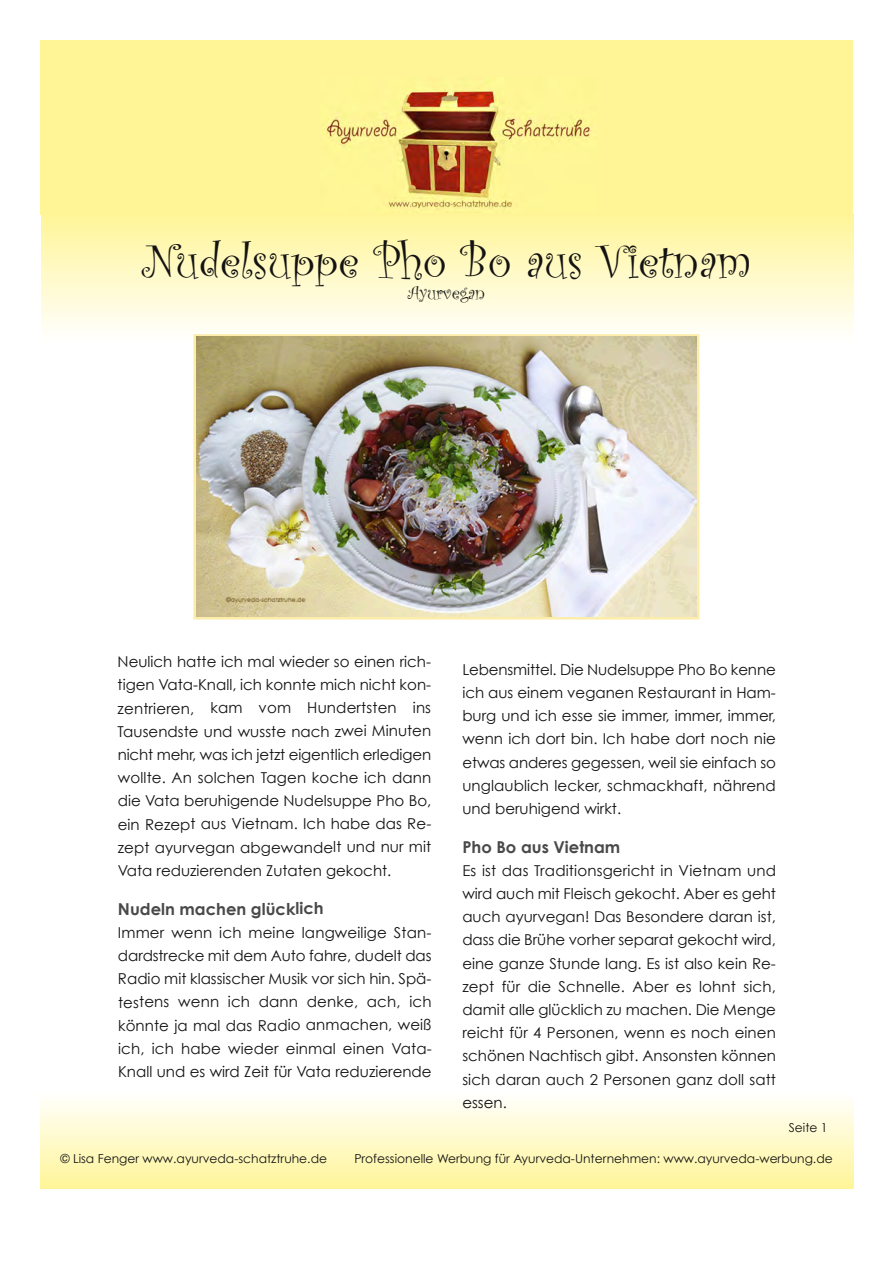
<style>
.page{position:relative;width:893px;height:1263px;background:#fff}
.page>*{position:absolute;margin:0;border:0;box-sizing:border-box;transform-origin:0 0}
.t1{font:49.2px "Curlz";color:#141313}
.t2{font:19.05px "Curlz";color:#141313}
.t3{font:700 16.35px "Century Gothic";color:#4a4949}
.t4{font:15px/23.2px "Century Gothic";color:#141313;text-align:justify}
.t5{font:12.3px "Century Gothic";color:#141313}
</style>
<div class="page">
<div style="left:40px;top:41px;width:812px;height:174px;background:#fff596"></div>
<div style="left:193px;top:334px;width:506px;height:286px;border:3px solid #fceeaa"></div>
<img style="left:196px;top:337px;width:500px;height:280px">
<img style="left:325px;top:88px;width:267px;height:121px">
<h1 class="t1" style="left:142px;top:227px;width:611px">Nudelsuppe Pho Bo aus Vietnam</h1>
<p class="t2" style="left:408px;top:279px;width:79px">Ayurvegan</p>
<p class="t4" style="left:118px;top:649px;width:315px">Neulich hatte ich mal wieder so einen rich&shy;tigen Vata-Knall, ich konnte mich nicht kon&shy;zentrieren, kam vom Hundertsten ins Tausendste und wusste nach zwei Minuten nicht mehr, was ich jetzt eigentlich erledigen wollte. An solchen Tagen koche ich dann die Vata beruhigende Nudelsuppe Pho Bo, ein Rezept aus Vietnam. Ich habe das Re&shy;zept ayurvegan abgewandelt und nur mit Vata reduzierenden Zutaten gekocht.</p>
<p class="t3" style="left:118px;top:898px;width:207px">Nudeln machen glücklich</p>
<p class="t4" style="left:118px;top:920px;width:315px">Immer wenn ich meine langweilige Stan&shy;dardstrecke mit dem Auto fahre, dudelt das Radio mit klassischer Musik vor sich hin. Spä&shy;testens wenn ich dann denke, ach, ich könnte ja mal das Radio anmachen, weiß ich, ich habe wieder einmal einen Vata-Knall und es wird Zeit für Vata reduzierende</p>
<p class="t4" style="left:462px;top:657px;width:315px">Lebensmittel. Die Nudelsuppe Pho Bo kenne ich aus einem veganen Restaurant in Ham&shy;burg und ich esse sie immer, immer, immer, wenn ich dort bin. Ich habe dort noch nie etwas anderes gegessen, weil sie einfach so unglaublich lecker, schmackhaft, nährend und beruhigend wirkt.</p>
<p class="t3" style="left:462px;top:836px;width:159px">Pho Bo aus Vietnam</p>
<p class="t4" style="left:462px;top:858px;width:315px">Es ist das Traditionsgericht in Vietnam und wird auch mit Fleisch gekocht. Aber es geht auch ayurvegan! Das Besondere daran ist, dass die Brühe vorher separat gekocht wird, eine ganze Stunde lang. Es ist also kein Re&shy;zept für die Schnelle. Aber es lohnt sich, damit alle glücklich zu machen. Die Menge reicht für 4 Personen, wenn es noch einen schönen Nachtisch gibt. Ansonsten können sich daran auch 2 Personen ganz doll satt essen.</p>
<p class="t5" style="left:788px;top:1120px;width:40px">Seite 1</p>
<p class="t5" style="left:60px;top:1151px;width:268px">© Lisa Fenger www.ayurveda-schatztruhe.de</p>
<p class="t5" style="left:354px;top:1151px;width:480px">Professionelle Werbung für Ayurveda-Unternehmen: www.ayurveda-werbung.de</p>
</div>
